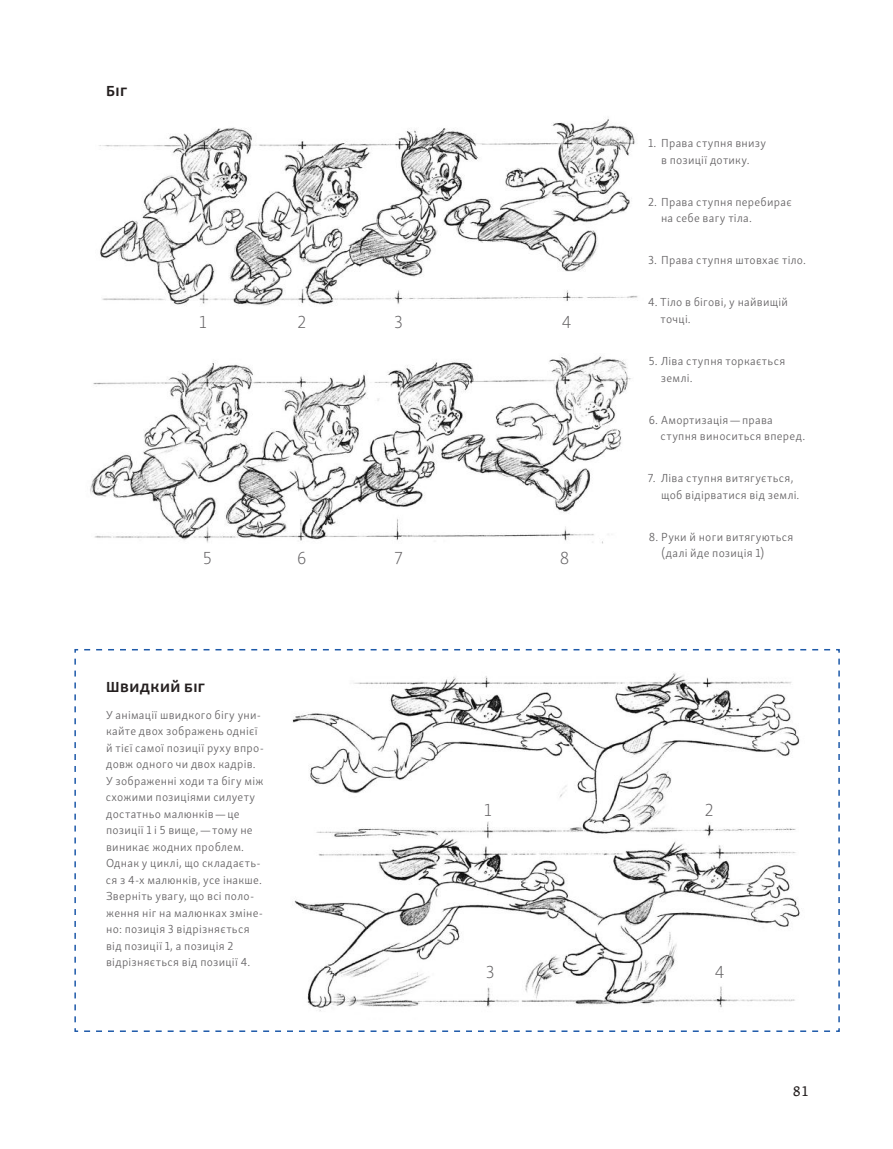
<style>
.page{position:relative;width:893px;height:1149px;background:#fff}
.page>*{position:absolute;margin:0;border:0;box-sizing:border-box;transform-origin:0 0}
.t1{font:18px "Skolar Sans PE El";color:#656365}
.t2{font:700 15px "Skolar Sans PE";letter-spacing:.025em;color:#241f1f}
.t3{font:15px "Skolar PE";color:#241f1f}
.t4{font:300 12px/16.5px "Skolar Sans PE";letter-spacing:.02em;color:#656365}
</style>
<div class="page">
<img style="left:90px;top:356px;width:541px;height:188px">
<img style="left:99px;top:117px;width:539px;height:189px">
<svg style="left:74px;top:649px;width:766px;height:383px"></svg>
<p class="t2" style="left:106px;top:78px;width:23px">Біг</p>
<h1 class="t1" style="left:199px;top:309px;width:9px">1</h1>
<h1 class="t1" style="left:298px;top:309px;width:10px">2</h1>
<h1 class="t1" style="left:394px;top:309px;width:10px">3</h1>
<h1 class="t1" style="left:562px;top:309px;width:11px">4</h1>
<h1 class="t1" style="left:203px;top:544px;width:10px">5</h1>
<h1 class="t1" style="left:297px;top:544px;width:11px">6</h1>
<h1 class="t1" style="left:395px;top:544px;width:10px">7</h1>
<h1 class="t1" style="left:560px;top:544px;width:11px">8</h1>
<p class="t2" style="left:106px;top:674px;width:100px">Швидкий біг</p>
<p class="t4" style="left:106px;top:705px;width:159px">У анімації швидкого бігу уни&shy;кайте двох зображень однієї й тієї самої позиції руху впро&shy;довж одного чи двох кадрів.<br>У зображенні ходи та бігу між схожими позиціями силуету достатньо малюнків — це позиції 1 і 5 вище, — тому не виникає жодних проблем.<br>Однак у циклі, що складаєть&shy;ся з 4‑х малюнків, усе інакше.<br>Зверніть увагу, що всі поло&shy;ження ніг на малюнках зміне&shy;но: позиція 3 відрізняється від позиції 1, а позиція 2 відрізняється від позиції 4.</p>
<h1 class="t1" style="left:484px;top:796px;width:9px">1</h1>
<h1 class="t1" style="left:486px;top:958px;width:10px">3</h1>
<p class="t4" style="left:648px;top:134px;width:120px;text-align:center">1. Права ступня внизу в позиції дотику.</p>
<p class="t4" style="left:661px;top:193px;width:132px;text-indent:-13px">2. Права ступня перебирає на себе вагу тіла.</p>
<p class="t4" style="left:648px;top:251px;width:159px">3. Права ступня штовхає тіло.</p>
<p class="t4" style="left:661px;top:293px;width:129px;text-indent:-12px">4. Тіло в бігові, у найвищій точці.</p>
<p class="t4" style="left:661px;top:352px;width:126px;text-indent:-12px">5. Ліва ступня торкається землі.</p>
<p class="t4" style="left:661px;top:410px;width:146px;text-indent:-12px">6. Амортизація — права ступня виноситься вперед.</p>
<p class="t4" style="left:661px;top:469px;width:140px;text-indent:-13px">7. Ліва ступня витягується, щоб відірватися від землі.</p>
<p class="t4" style="left:661px;top:527px;width:133px;text-indent:-13px">8. Руки й ноги витягуються (далі йде позиція 1)</p>
<h1 class="t1" style="left:705px;top:796px;width:10px">2</h1>
<h1 class="t1" style="left:715px;top:958px;width:11px">4</h1>
<p class="t3" style="left:793px;top:1079px;width:18px">81</p>
</div>
